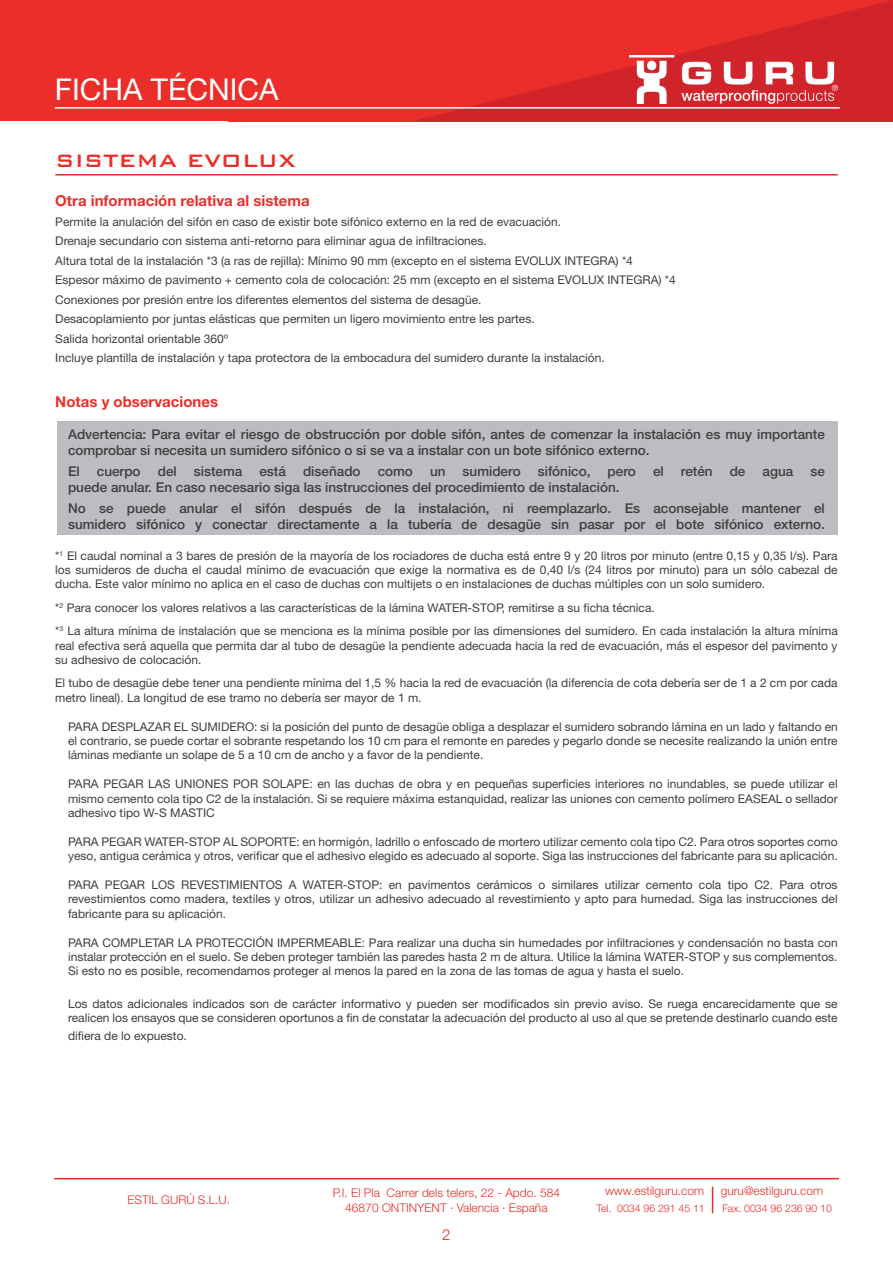
<style>
.page{position:relative;width:893px;height:1263px;background:#fff}
.page>*{position:absolute;margin:0;border:0;box-sizing:border-box;transform-origin:0 0}
.t1{font:30px "Helvetica Neue LT Std";color:#fff}
.t2{font:500 24px "Bank Gothic BT";color:#eb2e29}
.t3{font:700 15px "Helvetica Neue LT Std";color:#eb2e29}
.t4{font:300 15px "Helvetica Neue LT Std";color:#eb2e29}
.t5{font:500 13.5px/16.2px "Helvetica Neue LT Std";color:#3e3e3f}
.t6{font:12px/14.4px "Helvetica Neue LT Std";color:#3e3e3f}
.t7{font:300 12px/15px "Helvetica Neue LT Std";color:#eb2e29;text-align:center}
.t8{font:300 10.5px "Helvetica Neue LT Std";color:#eb2e29}
</style>
<div class="page">
<div style="left:57px;top:421px;width:781px;height:114px;background:#bcbdc0"></div>
<div style="left:0;top:0;width:893px;height:121px;background:#eb2e29"></div>
<hr style="left:54px;top:1178px;width:785px;height:1px;background:#eb2e29">
<svg style="left:712px;top:1186px;width:1px;height:27px"></svg>
<svg style="left:415px;top:0;width:478px;height:121px"></svg>
<img style="left:630px;top:55px;width:208px;height:49px">
<hr style="left:55px;top:174px;width:783px;height:2px;background:#eb2e29">
<hr style="left:55px;top:107px;width:785px;height:2px;background:#fff">
<h1 class="t1" style="left:55px;top:72px;width:225px">FICHA TÉCNICA</h1>
<h2 class="t2" style="left:55px;top:148px;width:242px">SISTEMA EVOLUX</h2>
<p class="t3" style="left:55px;top:192px;width:256px">Otra información relativa al sistema</p>
<p class="t6" style="left:55px;top:212px;width:622px;line-height:19.5px">Permite la anulación del sifón en caso de existir bote sifónico externo en la red de evacuación.<br>Drenaje secundario con sistema anti-retorno para eliminar agua de infiltraciones.<br>Altura total de la instalación *3 (a ras de rejilla): Mínimo 90 mm (excepto en el sistema EVOLUX INTEGRA) *4<br>Espesor máximo de pavimento + cemento cola de colocación: 25 mm (excepto en el sistema EVOLUX INTEGRA) *4<br>Conexiones por presión entre los diferentes elementos del sistema de desagüe.<br>Desacoplamiento por juntas elásticas que permiten un ligero movimiento entre les partes.<br>Salida horizontal orientable 360º<br>Incluye plantilla de instalación y tapa protectora de la embocadura del sumidero durante la instalación.</p>
<p class="t3" style="left:55px;top:392px;width:164px">Notas y observaciones</p>
<p class="t5" style="left:68px;top:426px;width:758px">Advertencia: Para evitar el riesgo de obstrucción por doble sifón, antes de comenzar la instalación es muy importante comprobar si necesita un sumidero sifónico o si se va a instalar con un bote sifónico externo.</p>
<p class="t5" style="left:68px;top:463px;width:13px">El</p>
<p class="t5" style="left:97px;top:463px;width:45px">cuerpo</p>
<p class="t5" style="left:158px;top:463px;width:21px">del</p>
<p class="t5" style="left:194px;top:463px;width:50px">sistema</p>
<p class="t5" style="left:259px;top:463px;width:28px">está</p>
<p class="t5" style="left:303px;top:463px;width:59px">diseñado</p>
<p class="t5" style="left:378px;top:463px;width:37px">como</p>
<p class="t5" style="left:430px;top:463px;width:17px">un</p>
<p class="t5" style="left:463px;top:463px;width:60px">sumidero</p>
<p class="t5" style="left:538px;top:463px;width:54px">sifónico,</p>
<p class="t5" style="left:608px;top:463px;width:30px">pero</p>
<p class="t5" style="left:653px;top:463px;width:12px">el</p>
<p class="t5" style="left:681px;top:463px;width:33px">retén</p>
<p class="t5" style="left:730px;top:463px;width:17px">de</p>
<p class="t5" style="left:763px;top:463px;width:32px">agua</p>
<p class="t5" style="left:810px;top:463px;width:16px">se</p>
<p class="t5" style="left:68px;top:477px;width:758px;line-height:20.7px">puede anular. En caso necesario siga las instrucciones del procedimiento de instalación.<br>No se puede anular el sifón después de la instalación, ni reemplazarlo. Es aconsejable mantener el</p>
<p class="t5" style="left:68px;top:516px;width:758px">sumidero sifónico y conectar directamente a la tubería de desagüe sin pasar por el bote sifónico externo.</p>
<p class="t6" style="left:55px;top:548px;width:784px;text-align:justify">*<sup>1</sup> El caudal nominal a 3 bares de presión de la mayoría de los rociadores de ducha está entre 9 y 20 litros por minuto (entre 0,15 y 0,35 l/s). Para los sumideros de ducha el caudal mínimo de evacuación que exige la normativa es de 0,40 l/s (24 litros por minuto) para un sólo cabezal de ducha. Este valor mínimo no aplica en el caso de duchas con multijets o en instalaciones de duchas múltiples con un solo sumidero.</p>
<p class="t6" style="left:55px;top:596px;width:784px;line-height:23.4px">*<sup>2</sup> Para conocer los valores relativos a las características de la lámina WATER-STOP, remitirse a su ficha técnica.<br>*<sup>3</sup> La altura mínima de instalación que se menciona es la mínima posible por las dimensiones del sumidero. En cada instalación la altura mínima</p>
<p class="t6" style="left:55px;top:638px;width:784px">real efectiva será aquella que permita dar al tubo de desagüe la pendiente adecuada hacia la red de evacuación, más el espesor del pavimento y su adhesivo de colocación.</p>
<p class="t6" style="left:55px;top:676px;width:784px">El tubo de desagüe debe tener una pendiente mínima del 1,5 % hacia la red de evacuación (la diferencia de cota debería ser de 1 a 2 cm por cada metro lineal). La longitud de ese tramo no debería ser mayor de 1 m.</p>
<p class="t6" style="left:68px;top:719px;width:771px;text-align:justify">PARA DESPLAZAR EL SUMIDERO: si la posición del punto de desagüe obliga a desplazar el sumidero sobrando lámina en un lado y faltando en el contrario, se puede cortar el sobrante respetando los 10 cm para el remonte en paredes y pegarlo donde se necesite realizando la unión entre láminas mediante un solape de 5 a 10 cm de ancho y a favor de la pendiente.</p>
<p class="t6" style="left:68px;top:776px;width:771px;text-align:justify">PARA PEGAR LAS UNIONES POR SOLAPE: en las duchas de obra y en pequeñas superficies interiores no inundables, se puede utilizar el mismo cemento cola tipo C2 de la instalación. Si se requiere máxima estanquidad, realizar las uniones con cemento polímero EASEAL o sellador adhesivo tipo W-S MASTIC</p>
<p class="t6" style="left:68px;top:834px;width:771px">PARA PEGAR WATER-STOP AL SOPORTE: en hormigón, ladrillo o enfoscado de mortero utilizar cemento cola tipo C2. Para otros soportes como yeso, antigua cerámica y otros, verificar que el adhesivo elegido es adecuado al soporte. Siga las instrucciones del fabricante para su aplicación.</p>
<p class="t6" style="left:68px;top:877px;width:771px;text-align:justify">PARA PEGAR LOS REVESTIMIENTOS A WATER-STOP: en pavimentos cerámicos o similares utilizar cemento cola tipo C2. Para otros revestimientos como madera, textiles y otros, utilizar un adhesivo adecuado al revestimiento y apto para humedad. Siga las instrucciones del fabricante para su aplicación.</p>
<p class="t6" style="left:68px;top:935px;width:771px;text-align:justify">PARA COMPLETAR LA PROTECCIÓN IMPERMEABLE: Para realizar una ducha sin humedades por infiltraciones y condensación no basta con instalar protección en el suelo. Se deben proteger también las paredes hasta 2 m de altura. Utilice la lámina WATER-STOP y sus complementos.<br>Si esto no es posible, recomendamos proteger al menos la pared en la zona de las tomas de agua y hasta el suelo.</p>
<p class="t6" style="left:68px;top:996px;width:771px">Los datos adicionales indicados son de carácter informativo y pueden ser modificados sin previo aviso. Se ruega encarecidamente que se realicen los ensayos que se consideren oportunos a fin de constatar la adecuación del producto al uso al que se pretende destinarlo cuando este</p>
<p class="t6" style="left:68px;top:1028px;width:120px">difiera de lo expuesto.</p>
<p class="t7" style="left:127px;top:1192px;width:104px">ESTIL GURÚ S.L.U.</p>
<p class="t7" style="left:333px;top:1185px;width:229px">P.I. El Pla Carrer dels telers, 22 - Apdo. 584<br>46870 ONTINYENT · Valencia · España</p>
<p class="t7" style="left:605px;top:1183px;width:100px">www.estilguru.com</p>
<p class="t7" style="left:721px;top:1183px;width:104px">guru@estilguru.com</p>
<p class="t8" style="left:596px;top:1201px;width:110px">Tel. 0034 96 291 45 11</p>
<p class="t8" style="left:722px;top:1201px;width:111px">Fax. 0034 96 236 90 10</p>
<p class="t4" style="left:442px;top:1225px;width:10px">2</p>
</div>
